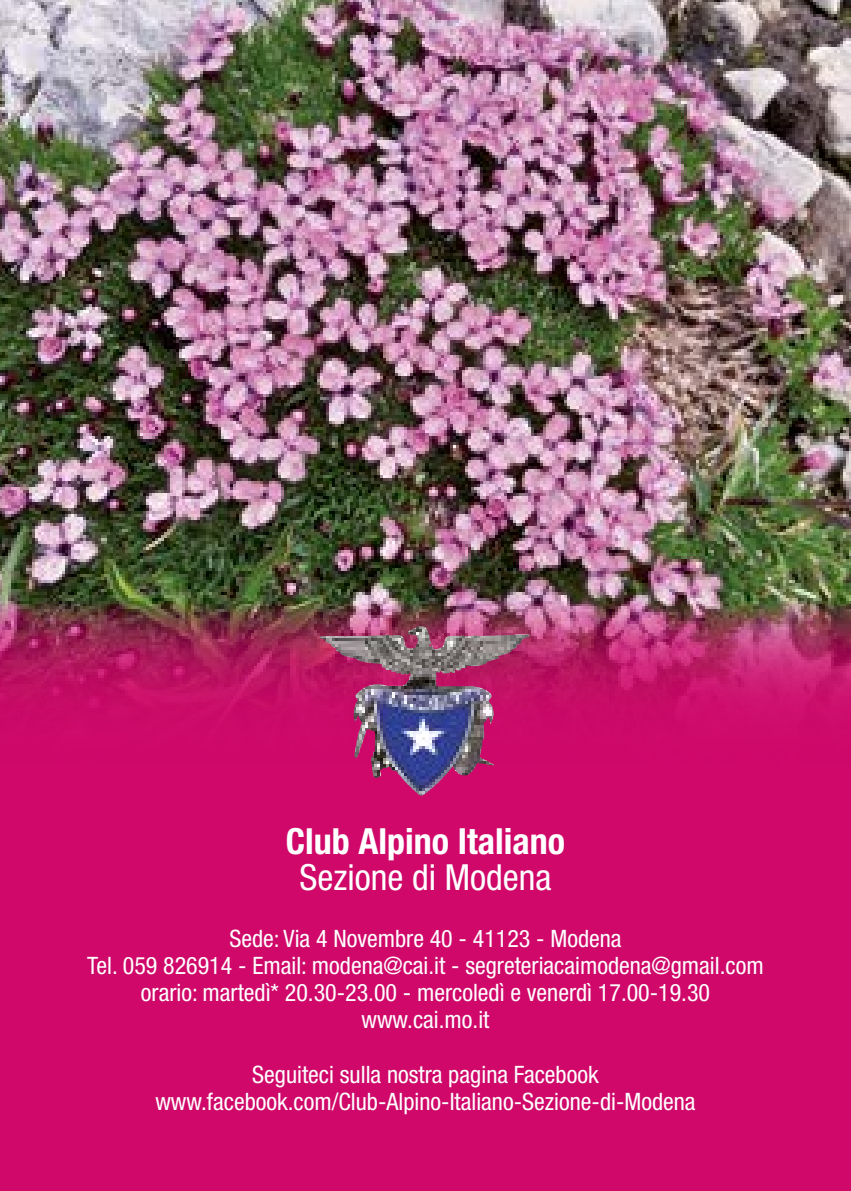
<style>
.page{position:relative;width:851px;height:1191px;background:#fff}
.page>*{position:absolute;margin:0;border:0;box-sizing:border-box;transform-origin:0 0}
.t1{font:700 condensed 36px "Helvetica Neue";color:#fff}
.t2{font:condensed 36px "Helvetica Neue";color:#fff}
.t3{font:condensed 24px/27px "Helvetica Neue";color:#fff;text-align:center}
</style>
<div class="page">
<div style="left:0;top:799px;width:850px;height:392px;background:#cf086a"></div>
<img style="left:0;top:0;width:850px;height:602px">
<img style="left:0;top:602px;width:850px;height:197px">
<img style="left:320px;top:626px;width:98px;height:60px">
<h1 class="t1" style="left:286px;top:820px;width:280px">Club Alpino Italiano</h1>
<h1 class="t2" style="left:299px;top:857px;width:253px">Sezione di Modena</h1>
<p class="t3" style="left:87px;top:925px;width:677px">Sede: Via 4 Novembre 40 - 41123 - Modena<br>Tel. 059 826914 - Email: modena@cai.it - segreteriacaimodena@gmail.com orario: martedì* 20.30-23.00 - mercoledì e venerdì 17.00-19.30 www.cai.mo.it</p>
<p class="t3" style="left:155px;top:1060px;width:541px">Seguiteci sulla nostra pagina Facebook www.facebook.com/Club-Alpino-Italiano-Sezione-di-Modena</p>
</div>
